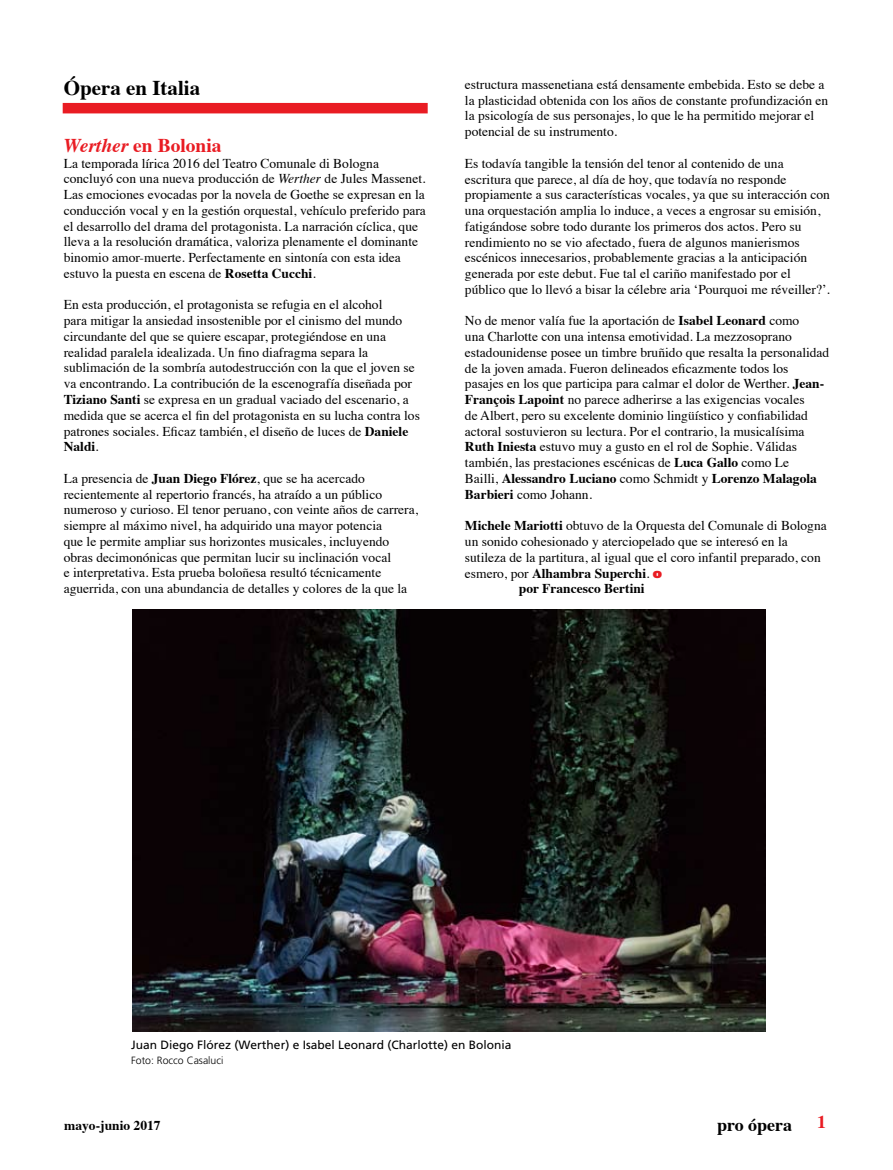
<style>
.page{position:relative;width:893px;height:1170px;background:#fff}
.page>*{position:absolute;margin:0;border:0;box-sizing:border-box;transform-origin:0 0}
.t1{font:700 21px "Times";color:#000}
.t2{font:700 19.5px "Times";color:#e91c23}
.t3{font:700 18px "Times";color:#000}
.t4{font:13.5px/15.8px "Times";color:#000}
.t5{font:700 13.5px "Times";color:#000}
.t6{font:12px "Frutiger";color:#000}
.t7{font:300 10.5px "Frutiger";color:#000}
.s1{font-style:italic}
.s2{font-weight:700}
.s3{font-weight:400}
.s4{font-family:"Frutiger";font-weight:900;color:#e91c23}
</style>
<div class="page">
<div style="left:63px;top:103px;width:365px;height:10px;background:#e91c23"></div>
<img style="left:133px;top:610px;width:632px;height:421px">
<h1 class="t1" style="left:64px;top:67px;width:138px">Ópera en Italia</h1>
<h2 class="t2" style="left:64px;top:127px;width:159px"><span class="s1">Werther</span> en Bolonia</h2>
<p class="t4" style="left:64px;top:154px;width:364px">La temporada lírica 2016 del Teatro Comunale di Bologna concluyó con una nueva producción de <span class="s1">Werther</span> de Jules Massenet.<br>Las emociones evocadas por la novela de Goethe se expresan en la conducción vocal y en la gestión orquestal, vehículo preferido para el desarrollo del drama del protagonista. La narración cíclica, que lleva a la resolución dramática, valoriza plenamente el dominante binomio amor-muerte. Perfectamente en sintonía con esta idea estuvo la puesta en escena de <span class="s2">Rosetta Cucchi</span>.</p>
<p class="t4" style="left:64px;top:296px;width:358px">En esta producción, el protagonista se refugia en el alcohol<br>para mitigar la ansiedad insostenible por el cinismo del mundo circundante del que se quiere escapar, protegiéndose en una realidad paralela idealizada. Un fino diafragma separa la sublimación de la sombría autodestrucción con la que el joven se va encontrando. La contribución de la escenografía diseñada por <span class="s2">Tiziano Santi</span> se expresa en un gradual vaciado del escenario, a medida que se acerca el fin del protagonista en su lucha contra los patrones sociales. Eficaz también, el diseño de luces de <span class="s2">Daniele Naldi</span>.</p>
<p class="t4" style="left:64px;top:469px;width:356px">La presencia de <span class="s2">Juan Diego Flórez</span>, que se ha acercado recientemente al repertorio francés, ha atraído a un público numeroso y curioso. El tenor peruano, con veinte años de carrera, siempre al máximo nivel, ha adquirido una mayor potencia<br>que le permite ampliar sus horizontes musicales, incluyendo obras decimonónicas que permitan lucir su inclinación vocal<br>e interpretativa. Esta prueba boloñesa resultó técnicamente aguerrida, con una abundancia de detalles y colores de la que la</p>
<p class="t4" style="left:465px;top:75px;width:365px">estructura massenetiana está densamente embebida. Esto se debe a la plasticidad obtenida con los años de constante profundización en la psicología de sus personajes, lo que le ha permitido mejorar el potencial de su instrumento.</p>
<p class="t4" style="left:465px;top:154px;width:366px">Es todavía tangible la tensión del tenor al contenido de una escritura que parece, al día de hoy, que todavía no responde propiamente a sus características vocales, ya que su interacción con una orquestación amplia lo induce, a veces a engrosar su emisión, fatigándose sobre todo durante los primeros dos actos. Pero su rendimiento no se vio afectado, fuera de algunos manierismos escénicos innecesarios, probablemente gracias a la anticipación generada por este debut. Fue tal el cariño manifestado por el público que lo llevó a bisar la célebre aria ‘Pourquoi me réveiller?’.</p>
<p class="t4" style="left:465px;top:312px;width:366px">No de menor valía fue la aportación de <span class="s2">Isabel Leonard</span> como<br>una Charlotte con una intensa emotividad. La mezzosoprano estadounidense posee un timbre bruñido que resalta la personalidad de la joven amada. Fueron delineados eficazmente todos los pasajes en los que participa para calmar el dolor de Werther. <span class="s2">Jean-François Lapoint</span> no parece adherirse a las exigencias vocales<br>de Albert, pero su excelente dominio lingüístico y confiabilidad actoral sostuvieron su lectura. Por el contrario, la musicalísima <span class="s2">Ruth Iniesta</span> estuvo muy a gusto en el rol de Sophie. Válidas también, las prestaciones escénicas de <span class="s2">Luca Gallo</span> como Le<br>Bailli, <span class="s2">Alessandro Luciano</span> como Schmidt y <span class="s2">Lorenzo Malagola Barbieri</span> como Johann.</p>
<p class="t4" style="left:465px;top:516px;width:363px"><span class="s2">Michele Mariotti</span> obtuvo de la Orquesta del Comunale di Bologna</p>
<p class="t4" style="left:465px;top:532px;width:324px">un sonido cohesionado y aterciopelado que se interesó en la</p>
<p class="t4" style="left:465px;top:548px;width:357px">sutileza de la partitura, al igual que el coro infantil preparado, con</p>
<p class="t5" style="left:465px;top:560px;width:199px"><span class="s3">esmero, por</span> Alhambra Superchi<span class="s3">.</span> <span class="s4">o</span></p>
<p class="t5" style="left:519px;top:575px;width:127px">por Francesco Bertini</p>
<p class="t6" style="left:131px;top:1037px;width:382px">Juan Diego Flórez (Werther) e Isabel Leonard (Charlotte) en Bolonia</p>
<p class="t7" style="left:131px;top:1053px;width:94px">Foto: Rocco Casaluci</p>
<p class="t5" style="left:64px;top:1112px;width:98px">mayo-junio 2017</p>
<h3 class="t3" style="left:717px;top:1107px;width:77px">pro ópera</h3>
</div>
